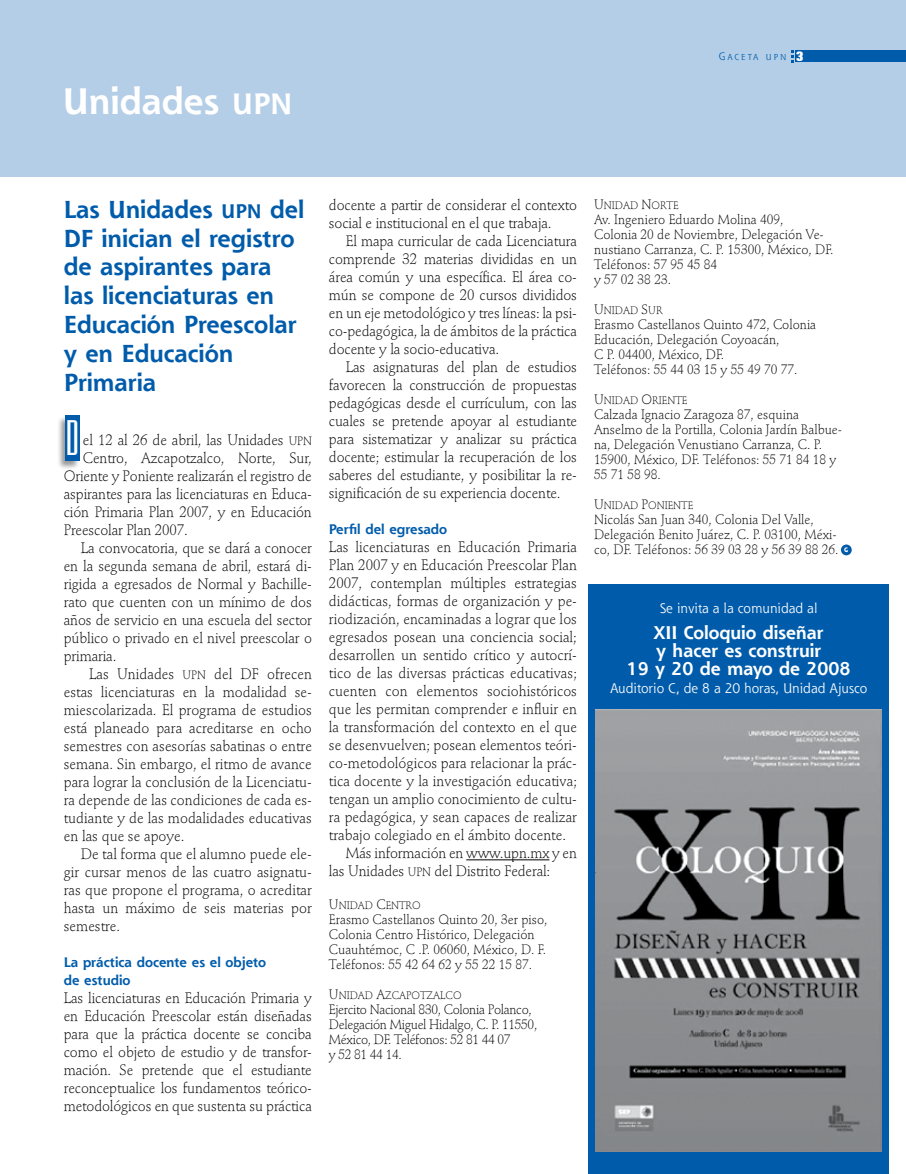
<style>
.page{position:relative;width:906px;height:1174px;background:#fff}
.page>*{position:absolute;margin:0;border:0;box-sizing:border-box;transform-origin:0 0}
.t1{font:42px "Briem Akademi MM";color:#fff;scale:.95 1}
.t2{font:700 36px "Shannon";color:#fff}
.t3{font:700 24px/28.8px "Shannon";color:#005cab}
.t4{font:700 18px/18px "Shannon";color:#fff;text-align:center}
.t5{font:300 15px/18px "Stempel Schneidler";color:#000;text-align:justify;scale:.95 1}
.t6{font:300 13.5px/15px "Stempel Schneidler";color:#000;scale:.95 1}
.t7{font:300 13.5px/15px "Stempel Schneidler";letter-spacing:-.025em;color:#000;scale:.95 1}
.t8{font:13.5px "Shannon";color:#fff}
.t9{font:700 13.5px/18px "Shannon";color:#005cab}
.t10{font:300 10.8px "Stempel Schneidler";color:#000;scale:.95 1}
.t11{font:8.4px "Shannon";letter-spacing:.25em;color:#005cab}
.s1{font-size:28.8px}
.s2{font-size:10.5px}
.s3{font-size:19.2px}
.s4{font-size:12px}
.s5{font-size:13.5px}
.s6{font-family:"Shannon";font-weight:800;font-size:6.3px;color:#fff}
</style>
<div class="page">
<div style="left:0;top:0;width:906px;height:177px;background:#b3cee6"></div>
<div style="left:794px;top:51px;width:112px;height:11px;background:#005cab"></div>
<div style="left:588px;top:584px;width:301px;height:590px;background:#005cab"></div>
<img style="left:595px;top:709px;width:286px;height:442px">
<hr style="left:466px;top:859px;width:83px;height:1px;background:#000">
<div style="left:841px;top:544px;width:10px;height:11px;background:#005cab;border-radius:50%"></div>
<div style="left:55px;top:414px;width:26px;height:56px;background:#000;opacity:.4"></div>
<div style="left:65px;top:416px;width:15px;height:45px;background:#005cab"></div>
<svg style="left:791px;top:50px;width:12px;height:12px"></svg>
<h2 class="t2" style="left:62px;top:78px;width:232px">Unidades <span class="s1">upn</span></h2>
<p class="t11" style="left:719px;top:51px;width:69px"><span class="s2">G</span>aceta upn</p>
<h3 class="t3" style="left:64px;top:195px;width:242px">Las Unidades <span class="s3">upn</span> del<br>DF inician el registro de aspirantes para las licenciaturas en<br>Educación Preescolar y en Educación<br>Primaria</h3>
<h1 class="t1" style="left:66px;top:416px;width:16px">D</h1>
<p class="t5" style="left:83px;top:431px;width:242px">el 12 al 26 de abril, las Unidades <span class="s4">upn</span></p>
<p class="t5" style="left:83px;top:449px;width:242px">Centro, Azcapotzalco, Norte, Sur,</p>
<p class="t5" style="left:64px;top:467px;width:263px">Orien--te y Poniente realizarán el registro de</p>
<p class="t5" style="left:64px;top:485px;width:263px">aspirantes para las licenciaturas en Educa-</p>
<p class="t5" style="left:64px;top:503px;width:263px">ción Primaria Plan 2007, y en Educación</p>
<p class="t5" style="left:64px;top:521px;width:132px">Preescolar Plan 2007.</p>
<p class="t5" style="left:81px;top:539px;width:245px">La convocatoria, que se dará a conocer</p>
<p class="t5" style="left:64px;top:557px;width:263px">en la segunda semana de abril, estará di-</p>
<p class="t5" style="left:64px;top:575px;width:263px">rigida a egresados de Normal y Bachille-</p>
<p class="t5" style="left:64px;top:593px;width:263px">rato que cuenten con un mínimo de dos</p>
<p class="t5" style="left:64px;top:611px;width:263px">años de servicio en una escuela del sector</p>
<p class="t5" style="left:64px;top:629px;width:263px">público o privado en el nivel preescolar o</p>
<p class="t5" style="left:64px;top:647px;width:57px">primaria.</p>
<p class="t5" style="left:89px;top:665px;width:236px">Las Unidades <span class="s4">upn</span> del DF ofrecen</p>
<p class="t5" style="left:64px;top:683px;width:263px">estas licenciaturas en la modalidad se-</p>
<p class="t5" style="left:64px;top:701px;width:263px">miescolarizada. El programa de estudios</p>
<p class="t5" style="left:64px;top:719px;width:263px">está planeado para acreditarse en ocho</p>
<p class="t5" style="left:64px;top:737px;width:263px">semestres con asesorías sabatinas o entre</p>
<p class="t5" style="left:64px;top:755px;width:263px">semana. Sin embargo, el ritmo de avance</p>
<p class="t5" style="left:64px;top:773px;width:263px">para lograr la conclusión de la Licenciatu-</p>
<p class="t5" style="left:64px;top:791px;width:263px">ra depende de las condiciones de cada es-</p>
<p class="t5" style="left:64px;top:809px;width:263px">tudiante y de las modalidades educativas</p>
<p class="t5" style="left:64px;top:827px;width:129px">en las que se apoye.</p>
<p class="t5" style="left:81px;top:845px;width:245px">De tal forma que el alumno puede ele-</p>
<p class="t5" style="left:64px;top:863px;width:263px">gir cursar menos de las cuatro asignatu-</p>
<p class="t5" style="left:64px;top:881px;width:263px">ras que propone el programa, o acreditar</p>
<p class="t5" style="left:64px;top:899px;width:263px">hasta un máximo de seis materias por</p>
<p class="t5" style="left:64px;top:917px;width:61px">semestre.</p>
<p class="t9" style="left:64px;top:953px;width:204px">La práctica docente es el objeto de estudio</p>
<p class="t5" style="left:64px;top:989px;width:263px">Las licenciaturas en Educación Primaria y en Educación Preescolar están diseñadas para que la práctica docente se conciba como el objeto de estudio y de transfor&shy;mación. Se pretende que el estudiante reconceptualice los fundamentos teórico&shy;metodológicos en que sustenta su práctica</p>
<p class="t5" style="left:329px;top:196px;width:263px">docente a partir de considerar el contexto social e institucional en el que trabaja.</p>
<p class="t5" style="left:329px;top:232px;width:263px;text-indent:17px">El mapa curricular de cada Licenciatura comprende 32 materias divididas en un área común y una específica. El área co&shy;mún se compone de 20 cursos divididos en un eje metodológico y tres líneas: la psi&shy;co-pedagógica, la de ámbitos de la práctica docente y la socio-educativa.</p>
<p class="t5" style="left:329px;top:358px;width:263px;text-indent:17px">Las asignaturas del plan de estudios favorecen la construcción de propuestas pedagógicas desde el currículum, con las cuales se pretende apoyar al estudiante para sistematizar y analizar su práctica docente; estimular la recuperación de los saberes del estudiante, y posibilitar la re&shy;significación de su experiencia docente.</p>
<p class="t9" style="left:329px;top:520px;width:120px">Perfil del egresado</p>
<p class="t5" style="left:329px;top:538px;width:263px">Las licenciaturas en Educación Primaria</p>
<p class="t5" style="left:329px;top:556px;width:263px">Plan 2007 y en Educación Preescolar Plan</p>
<p class="t5" style="left:329px;top:574px;width:263px">2007, contemplan múltiples estrategias</p>
<p class="t5" style="left:329px;top:592px;width:263px">didácticas, formas de organización y pe-</p>
<p class="t5" style="left:329px;top:610px;width:263px">riodización, encaminadas a lograr que los</p>
<p class="t5" style="left:329px;top:628px;width:263px">egresados posean una conciencia social;</p>
<p class="t5" style="left:329px;top:646px;width:263px">desarrollen un sentido crítico y autocrí-</p>
<p class="t5" style="left:329px;top:664px;width:263px">tico de las diversas prácticas educativas;</p>
<p class="t5" style="left:329px;top:682px;width:263px">cuenten con elementos sociohistóricos</p>
<p class="t5" style="left:329px;top:700px;width:263px">que les permitan comprender e influir en</p>
<p class="t5" style="left:329px;top:718px;width:263px">la transformación del contexto en el que</p>
<p class="t5" style="left:329px;top:736px;width:263px">se desenvuelven; posean elementos teóri-</p>
<p class="t5" style="left:329px;top:754px;width:263px">co-metodológicos para relacionar la prác-</p>
<p class="t5" style="left:329px;top:772px;width:263px">tica docente y la investigación educativa;</p>
<p class="t5" style="left:329px;top:790px;width:263px">tengan un amplio conocimiento de cultu-</p>
<p class="t5" style="left:329px;top:808px;width:263px">ra pedagógica, y sean capaces de realizar</p>
<p class="t5" style="left:329px;top:826px;width:251px">trabajo colegiado en el ámbito docente.</p>
<p class="t5" style="left:346px;top:844px;width:245px">Más información en www.upn.mx y en</p>
<p class="t5" style="left:329px;top:862px;width:235px">las Unidades <span class="s4">upn</span> del Distrito Federal:</p>
<p class="t10" style="left:329px;top:899px;width:98px"><span class="s5">U</span>nidad <span class="s5">C</span>entro</p>
<p class="t6" style="left:329px;top:912px;width:232px">Erasmo Castellanos Quinto 20, 3er piso, Colonia Centro Histórico, Delegación Cuauhtémoc, C .P. 06060, México, D. F.<br>Teléfonos: 55 42 64 62 y 55 22 15 87.</p>
<p class="t10" style="left:329px;top:989px;width:141px"><span class="s5">U</span>nidad <span class="s5">A</span>zcapotzalco</p>
<p class="t7" style="left:329px;top:1002px;width:221px">Ejercito Nacional 830, Colonia Polanco,<br>Delegación Miguel Hidalgo, C. P. 11550,<br>México, DF. Teléfonos: 52 81 44 07<br>y 52 81 44 14.</p>
<p class="t10" style="left:594px;top:199px;width:90px"><span class="s5">U</span>nidad <span class="s5">N</span>orte</p>
<p class="t6" style="left:594px;top:212px;width:253px">Av. Ingeniero Eduardo Molina 409,<br>Colonia 20 de Noviembre, Delegación Ve&shy;nustiano Carranza, C. P. 15300, México, DF.<br>Teléfonos: 57 95 45 84<br>y 57 02 38 23.</p>
<p class="t10" style="left:594px;top:304px;width:74px"><span class="s5">U</span>nidad <span class="s5">S</span>ur</p>
<p class="t6" style="left:594px;top:317px;width:235px">Erasmo Castellanos Quinto 472, Colonia<br>Educación, Delegación Coyoacán,<br>C P. 04400, México, DF.<br>Teléfonos: 55 44 03 15 y 55 49 70 77.</p>
<p class="t10" style="left:594px;top:394px;width:100px"><span class="s5">U</span>nidad <span class="s5">O</span>riente</p>
<p class="t6" style="left:594px;top:407px;width:263px">Calzada Ignacio Zaragoza 87, esquina Anselmo de la Portilla, Colonia Jardín Balbue&shy;na, Delegación Venustiano Carranza, C. P.<br>15900, México, DF. Teléfonos: 55 71 84 18 y 55 71 58 98.</p>
<p class="t10" style="left:594px;top:499px;width:106px"><span class="s5">U</span>nidad <span class="s5">P</span>oniente</p>
<p class="t6" style="left:594px;top:512px;width:269px">Nicolás San Juan 340, Colonia Del Valle,<br>Delegación Benito Juárez, C. P. 03100, Méxi&shy;co, DF. Teléfonos: 56 39 03 28 y 56 39 88 26. <span class="s6">G</span></p>
<p class="t8" style="left:660px;top:599px;width:159px">Se invita a la comunidad al</p>
<p class="t4" style="left:627px;top:623px;width:225px">XII Coloquio diseñar<br>y hacer es construir<br>19 y 20 de mayo de 2008</p>
<p class="t8" style="left:610px;top:680px;width:259px">Auditorio C, de 8 a 20 horas, Unidad Ajusco</p>
</div>
